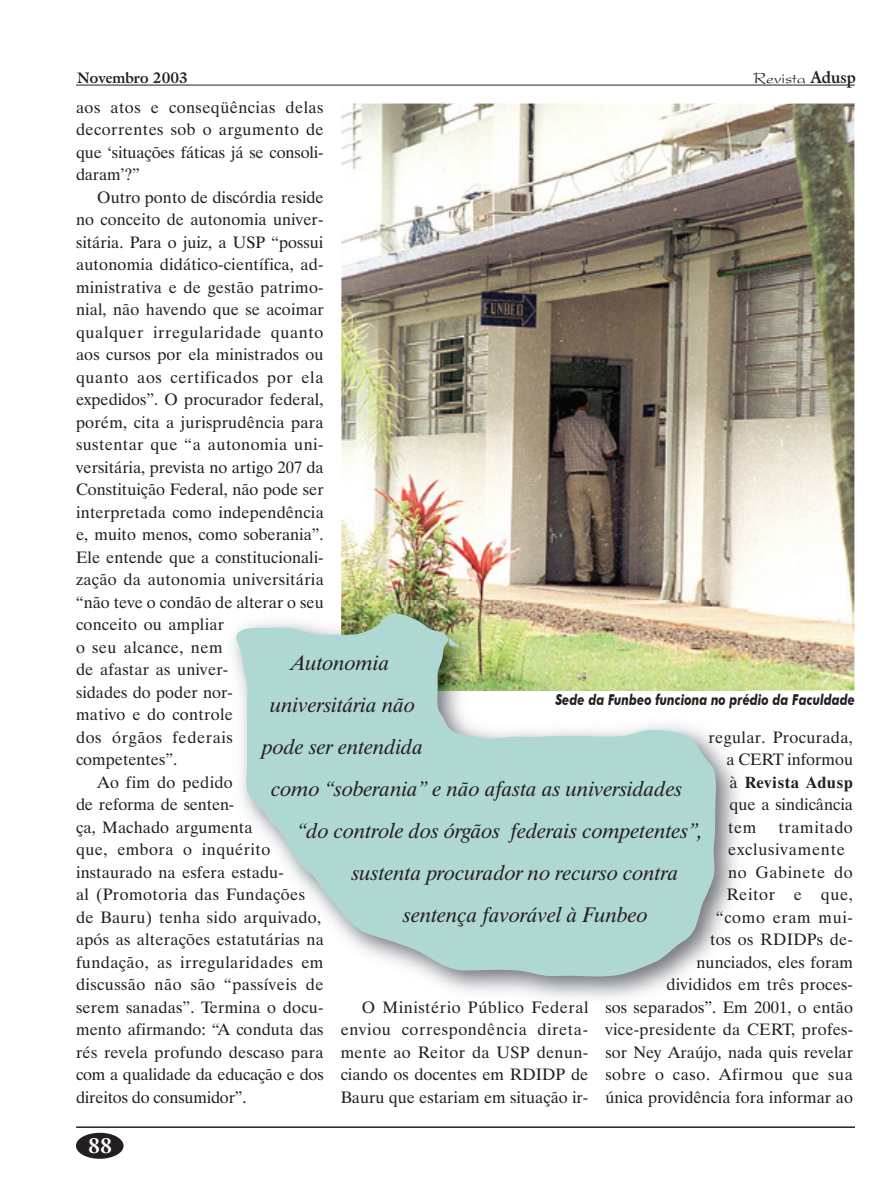
<style>
.page{position:relative;width:893px;height:1191px;background:#fff}
.page>*{position:absolute;margin:0;border:0;box-sizing:border-box;transform-origin:0 0}
.t1{font:italic 21px "Dutch 801 BT";color:#231f20}
.t2{font:700 21px "Galliard IT Cby BT";color:#fff}
.t3{font:16.5px/22.5px "Dutch 801 BT";letter-spacing:.01em;color:#231f20;text-align:justify}
.t4{font:16.5px "Dutch 801 BT";letter-spacing:.035em;color:#231f20}
.t5{font:16.5px "Dutch 801 BT";letter-spacing:-.01em;color:#231f20}
.t6{font:16.5px "Dutch 801 BT";letter-spacing:.03em;color:#231f20}
.t7{font:16.5px "Dutch 801 BT";letter-spacing:.045em;color:#231f20}
.t8{font:16.5px "President";color:#231f20}
.t9{font:italic 700 15px "Futura BT";color:#231f20;scale:.8 1}
.t10{font:700 15px "Galliard IT Cby BT";color:#231f20}
.s1{font-family:"Galliard IT Cby BT";font-weight:700}
.s2{font-weight:700}
</style>
<div class="page">
<hr style="left:76px;top:1126px;width:779px;height:2px;background:#231f20">
<div style="left:76px;top:1132px;width:48px;height:26px;background:#231f20;border-radius:50%"></div>
<hr style="left:76px;top:85px;width:779px;height:1px;background:#231f20">
<img style="left:341px;top:104px;width:513px;height:586px">
<img style="left:341px;top:600px;width:406px;height:90px">
<svg style="left:235px;top:610px;width:482px;height:367px;fill:#b0d8d2"></svg>
<p class="t10" style="left:77px;top:68px;width:112px">Novembro 2003</p>
<p class="t8" style="left:754px;top:69px;width:104px">Revista <span class="s1">Adusp</span></p>
<p class="t3" style="left:76px;top:95px;width:249px">aos atos e conseqüências delas decorrentes sob o argumento de que ‘situações fáticas já se consoli&shy;daram’?”</p>
<p class="t3" style="left:97px;top:185px;width:228px">Outro ponto de discórdia reside</p>
<p class="t3" style="left:76px;top:208px;width:249px">no conceito de autonomia univer-</p>
<p class="t3" style="left:76px;top:230px;width:249px">sitária. Para o juiz, a USP “possui</p>
<p class="t3" style="left:76px;top:253px;width:249px">autonomia didático-científica, ad-</p>
<p class="t3" style="left:76px;top:275px;width:249px">ministrativa e de gestão patrimo-</p>
<p class="t3" style="left:76px;top:298px;width:249px">nial, não havendo que se acoimar</p>
<p class="t4" style="left:76px;top:322px;width:249px">qualquer irregularidade quanto</p>
<p class="t3" style="left:76px;top:343px;width:249px">aos cursos por ela ministrados ou</p>
<p class="t4" style="left:76px;top:367px;width:249px">quanto aos certificados por ela</p>
<p class="t3" style="left:76px;top:388px;width:249px">expedidos”. O procurador federal,</p>
<p class="t3" style="left:76px;top:410px;width:249px">porém, cita a jurisprudência para</p>
<p class="t3" style="left:76px;top:433px;width:249px">sustentar que “a autonomia uni-</p>
<p class="t3" style="left:76px;top:455px;width:249px">versitária, prevista no artigo 207 da</p>
<p class="t3" style="left:76px;top:478px;width:249px">Constituição Federal, não pode ser</p>
<p class="t3" style="left:76px;top:500px;width:249px">interpretada como independência</p>
<p class="t3" style="left:76px;top:523px;width:249px">e, muito menos, como soberania”.</p>
<p class="t3" style="left:76px;top:545px;width:249px">Ele entende que a constitucionali-</p>
<p class="t3" style="left:76px;top:568px;width:249px">zação da autonomia universitária</p>
<p class="t3" style="left:76px;top:590px;width:249px">“não teve o condão de alterar o seu</p>
<p class="t3" style="left:76px;top:613px;width:150px">conceito ou ampliar</p>
<p class="t6" style="left:76px;top:637px;width:148px">o seu alcance, nem</p>
<p class="t3" style="left:76px;top:658px;width:154px">de afastar as univer-</p>
<p class="t3" style="left:76px;top:680px;width:158px">sidades do poder nor-</p>
<p class="t3" style="left:76px;top:703px;width:159px">mativo e do controle</p>
<p class="t4" style="left:76px;top:727px;width:158px">dos órgãos federais</p>
<p class="t3" style="left:76px;top:748px;width:103px">competentes”.</p>
<p class="t3" style="left:97px;top:770px;width:137px">Ao fim do pedido</p>
<p class="t5" style="left:76px;top:794px;width:160px">de reforma de senten-</p>
<p class="t3" style="left:76px;top:815px;width:178px">ça, Machado argumenta</p>
<p class="t3" style="left:76px;top:838px;width:196px">que, embora o inquérito</p>
<p class="t3" style="left:76px;top:860px;width:209px">instaurado na esfera estadu-</p>
<p class="t3" style="left:76px;top:883px;width:230px">al (Promotoria das Fundações</p>
<p class="t3" style="left:76px;top:905px;width:247px">de Bauru) tenha sido arquivado,</p>
<p class="t3" style="left:76px;top:928px;width:249px">após as alterações estatutárias na</p>
<p class="t3" style="left:76px;top:950px;width:249px">fundação, as irregularidades em</p>
<p class="t3" style="left:76px;top:973px;width:249px">discussão não são “passíveis de</p>
<p class="t3" style="left:76px;top:995px;width:249px">serem sanadas”. Termina o docu-</p>
<p class="t3" style="left:76px;top:1018px;width:249px">mento afirmando: “A conduta das</p>
<p class="t3" style="left:76px;top:1040px;width:249px">rés revela profundo descaso para</p>
<p class="t5" style="left:76px;top:1064px;width:249px">com a qualidade da educação e dos</p>
<p class="t5" style="left:76px;top:1087px;width:172px">direitos do consumidor”.</p>
<p class="t1" style="left:292px;top:650px;width:100px">Autonomia</p>
<p class="t1" style="left:270px;top:692px;width:146px">universitária não</p>
<p class="t1" style="left:262px;top:734px;width:162px">pode ser entendida</p>
<p class="t1" style="left:272px;top:776px;width:413px">como “soberania” e não afasta as universidades</p>
<p class="t1" style="left:298px;top:818px;width:407px">“do controle dos órgãos federais competentes”,</p>
<p class="t1" style="left:352px;top:860px;width:328px">sustenta procurador no recurso contra</p>
<p class="t1" style="left:404px;top:902px;width:246px">sentença favorável à Funbeo</p>
<p class="t9" style="left:555px;top:691px;width:376px">Sede da Funbeo funciona no prédio da Faculdade</p>
<p class="t3" style="left:727px;top:725px;width:128px;text-indent:-18px">regular. Procurada, a CERT informou à <span class="s2">Revista Adusp </span>que a sindicância tem</p>
<p class="t4" style="left:779px;top:817px;width:76px">tramitado</p>
<p class="t7" style="left:728px;top:839px;width:118px">exclusivamente</p>
<p class="t4" style="left:728px;top:862px;width:126px">no Gabinete do</p>
<p class="t4" style="left:727px;top:884px;width:128px">Reitor e que,</p>
<p class="t4" style="left:716px;top:907px;width:138px">“como eram mui-</p>
<p class="t3" style="left:710px;top:928px;width:144px">tos os RDIDPs de-</p>
<p class="t3" style="left:697px;top:950px;width:158px">nunciados, eles foram</p>
<p class="t3" style="left:667px;top:973px;width:188px">divididos em três proces-</p>
<p class="t3" style="left:605px;top:995px;width:249px">sos separados”. Em 2001, o então</p>
<p class="t3" style="left:605px;top:1018px;width:249px">vice-presidente da CERT, profes-</p>
<p class="t3" style="left:605px;top:1040px;width:249px">sor Ney Araújo, nada quis revelar</p>
<p class="t4" style="left:605px;top:1064px;width:249px">sobre o caso. Afirmou que sua</p>
<p class="t3" style="left:605px;top:1085px;width:249px">única providência fora informar ao</p>
<p class="t3" style="left:341px;top:995px;width:249px;text-indent:21px">O Ministério Público Federal enviou correspondência direta&shy;mente ao Reitor da USP denun&shy;ciando os docentes em RDIDP de Bauru que estariam em situação ir-</p>
<p class="t2" style="left:88px;top:1131px;width:26px">88</p>
</div>
